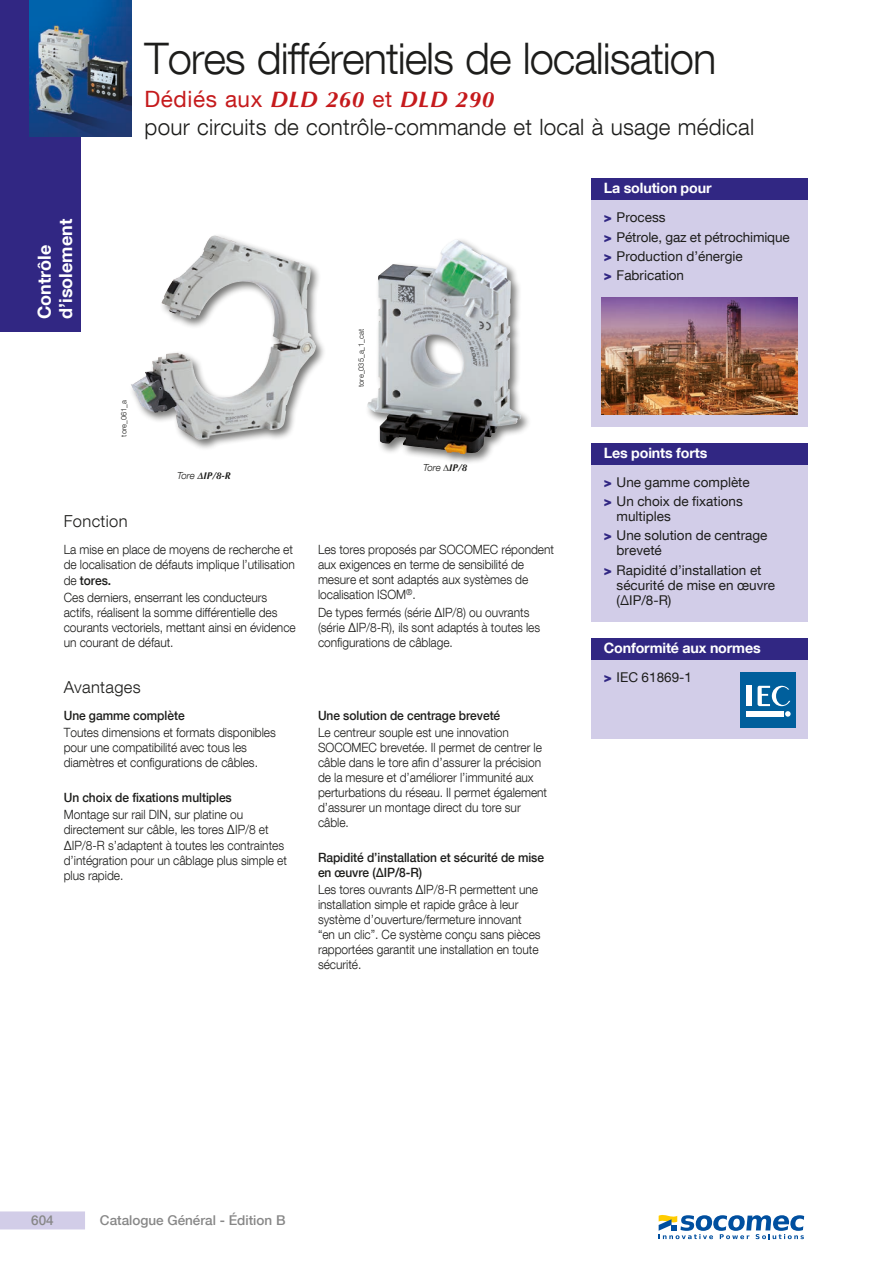
<style>
.page{position:relative;width:893px;height:1263px;background:#fff}
.page>*{position:absolute;margin:0;border:0;box-sizing:border-box;transform-origin:0 0}
.t1{font:300 43.5px "Helvetica Neue LT Com";letter-spacing:-.025em;color:#1d1d1b}
.t2{font:300 22.5px "Helvetica Neue LT Com";letter-spacing:.01em;color:#1d1d1b}
.t3{font:italic 700 22.5px "Optima LT Std";letter-spacing:.025em;color:#c51a1c}
.t4{font:700 18px/21.6px "Helvetica Neue LT Com";color:#fff}
.t5{font:300 16.5px "Helvetica Neue LT Com";letter-spacing:.02em;color:#1d1d1b}
.t6{font:700 14.25px "Helvetica Neue LT Com";letter-spacing:-.01em;color:#fff}
.t7{font:13.5px/19.2px "Helvetica Neue LT Com";color:#1d1d1b}
.t8{font:500 13.5px "Helvetica Neue LT Com";color:#878787}
.t9{font:300 12.75px/15px "Helvetica Neue LT Com";letter-spacing:-.005em;color:#1d1d1b;scale:.94 1}
.t10{font:500 12.75px/15.3px "Helvetica Neue LT Com";letter-spacing:-.005em;color:#1d1d1b;scale:.94 1}
.t11{font:italic 700 9.75px "Optima LT Std";color:#1d1d1b}
.t12{font:italic 300 9.75px "Helvetica Neue LT Com";color:#1d1d1b}
.t13{font:300 7.5px "Helvetica Neue LT Com";color:#1d1d1b}
.s1{font-family:"Helvetica Neue LT Com";font-weight:400;font-style:normal}
.s2{font-family:"Helvetica Neue LT Com";font-weight:300}
.s3{font-weight:500}
.s4{font-family:"Optima LT Std";font-weight:700}
.s5{font-weight:900;color:#312783}
</style>
<div class="page">
<div style="left:0;top:1211px;width:85px;height:18px;background:#d2cde8"></div>
<div style="left:0;top:0;width:81px;height:332px;background:#312783"></div>
<img style="left:30px;top:0;width:102px;height:136px">
<div style="left:365px;top:237px;width:167px;height:228px;background:#1d1d1b;opacity:.6"></div>
<img style="left:367px;top:239px;width:127px;height:215px">
<div style="left:128px;top:232px;width:199px;height:219px;background:#1d1d1b;opacity:.6"></div>
<img style="left:130px;top:237px;width:186px;height:203px">
<div style="left:591px;top:200px;width:217px;height:226px;background:#d2cde8"></div>
<div style="left:591px;top:179px;width:217px;height:21px;background:#312783"></div>
<img style="left:602px;top:298px;width:195px;height:117px">
<div style="left:591px;top:660px;width:217px;height:79px;background:#d2cde8"></div>
<div style="left:591px;top:639px;width:217px;height:21px;background:#312783"></div>
<div style="left:740px;top:672px;width:55px;height:56px;background:#005f9c"></div>
<hr style="left:746px;top:711px;width:37px;height:1px;background:#fff">
<hr style="left:746px;top:713px;width:37px;height:2px;background:#fff">
<hr style="left:746px;top:716px;width:37px;height:1px;background:#fff">
<div style="left:746px;top:686px;width:5px;height:20px;background:#fff"></div>
<svg style="left:758px;top:686px;width:33px;height:31px"></svg>
<div style="left:591px;top:465px;width:217px;height:157px;background:#d2cde8"></div>
<div style="left:591px;top:443px;width:217px;height:22px;background:#312783"></div>
<svg style="left:659px;top:1215px;width:145px;height:24px"></svg>
<h1 class="t1" style="left:145px;top:32px;width:573px">Tores différentiels de localisation</h1>
<h2 class="t3" style="left:145px;top:86px;width:351px"><span class="s1">Dédiés aux</span> DLD 260 <span class="s1">et</span> DLD 290</h2>
<h2 class="t2" style="left:145px;top:113px;width:611px">pour circuits de contrôle-commande et local à usage médical</h2>
<h3 class="t4" style="left:33px;top:319px;width:101px;rotate:-90deg">Contrôle d’isolement</h3>
<p class="t13" style="left:119px;top:436px;width:38px;rotate:-90deg">tore_061_a</p>
<p class="t5" style="left:64px;top:511px;width:65px">Fonction</p>
<p class="t11" style="left:177px;top:470px;width:55px"><span class="s2">Tore</span> ∆IP/8-R</p>
<p class="t9" style="left:64px;top:542px;width:247px">La mise en place de moyens de recherche et de localisation de défauts implique l’utilisation de <span class="s3">tores.</span></p>
<p class="t9" style="left:64px;top:590px;width:248px">Ces derniers, enserrant les conducteurs actifs, réalisent la somme différentielle des courants vectoriels, mettant ainsi en évidence un courant de défaut.</p>
<p class="t5" style="left:64px;top:677px;width:78px">Avantages</p>
<p class="t10" style="left:64px;top:708px;width:130px">Une gamme complète</p>
<p class="t9" style="left:64px;top:725px;width:227px">Toutes dimensions et formats disponibles pour une compatibilité avec tous les diamètres et configurations de câbles.</p>
<p class="t10" style="left:64px;top:790px;width:180px">Un choix de fixations multiples</p>
<p class="t9" style="left:64px;top:807px;width:239px">Montage sur rail DIN, sur platine ou directement sur câble, les tores ΔIP/8 et ΔIP/8-R s’adaptent à toutes les contraintes d’intégration pour un câblage plus simple et plus rapide.</p>
<p class="t13" style="left:356px;top:387px;width:60px;rotate:-90deg">tore_035_a_1_cat</p>
<p class="t12" style="left:423px;top:461px;width:46px">Tore <span class="s4">IP/8</span></p>
<p class="t9" style="left:318px;top:542px;width:253px">Les tores proposés par SOCOMEC répondent aux exigences en terme de sensibilité de mesure et sont adaptés aux systèmes de localisation ISOM<sup>®</sup>.</p>
<p class="t9" style="left:318px;top:604px;width:238px">De types fermés (série ΔIP/8) ou ouvrants (série ΔIP/8-R), ils sont adaptés à toutes les configurations de câblage.</p>
<p class="t10" style="left:318px;top:708px;width:195px">Une solution de centrage breveté</p>
<p class="t9" style="left:318px;top:725px;width:245px">Le centreur souple est une innovation SOCOMEC brevetée. Il permet de centrer le câble dans le tore afin d’assurer la précision de la mesure et d’améliorer l’immunité aux perturbations du réseau. Il permet également d’assurer un montage direct du tore sur câble.</p>
<p class="t10" style="left:318px;top:850px;width:242px">Rapidité d’installation et sécurité de mise en œuvre (ΔIP/8-R)</p>
<p class="t9" style="left:318px;top:882px;width:238px">Les tores ouvrants ΔIP/8-R permettent une installation simple et rapide grâce à leur système d’ouverture/fermeture innovant “en un clic”. Ce système conçu sans pièces rapportées garantit une installation en toute sécurité.</p>
<p class="t6" style="left:604px;top:179px;width:109px">La solution pour</p>
<p class="t7" style="left:604px;top:208px;width:187px"><span class="s5">&gt;</span> Process<br><span class="s5">&gt;</span> Pétrole, gaz et pétrochimique <span class="s5">&gt;</span> Production d’énergie<br><span class="s5">&gt;</span> Fabrication</p>
<p class="t6" style="left:604px;top:443px;width:105px">Les points forts</p>
<p class="t7" style="left:604px;top:472px;width:147px"><span class="s5">&gt;</span> Une gamme complète <span class="s5">&gt;</span> Un choix de fixations</p>
<p class="t7" style="left:604px;top:506px;width:165px;text-indent:13px">multiples<br><span class="s5">&gt;</span> Une solution de centrage</p>
<p class="t7" style="left:604px;top:541px;width:159px;text-indent:13px">breveté<br><span class="s5">&gt;</span> Rapidité d’installation et</p>
<p class="t7" style="left:617px;top:577px;width:160px;line-height:15px">sécurité de mise en œuvre (ΔIP/8-R)</p>
<p class="t6" style="left:604px;top:639px;width:158px">Conformité aux normes</p>
<p class="t7" style="left:604px;top:668px;width:90px"><span class="s5">&gt;</span> IEC 61869-1</p>
<p class="t8" style="left:31px;top:1212px;width:24px">604</p>
<p class="t8" style="left:100px;top:1212px;width:187px">Catalogue Général - Édition B</p>
</div>
